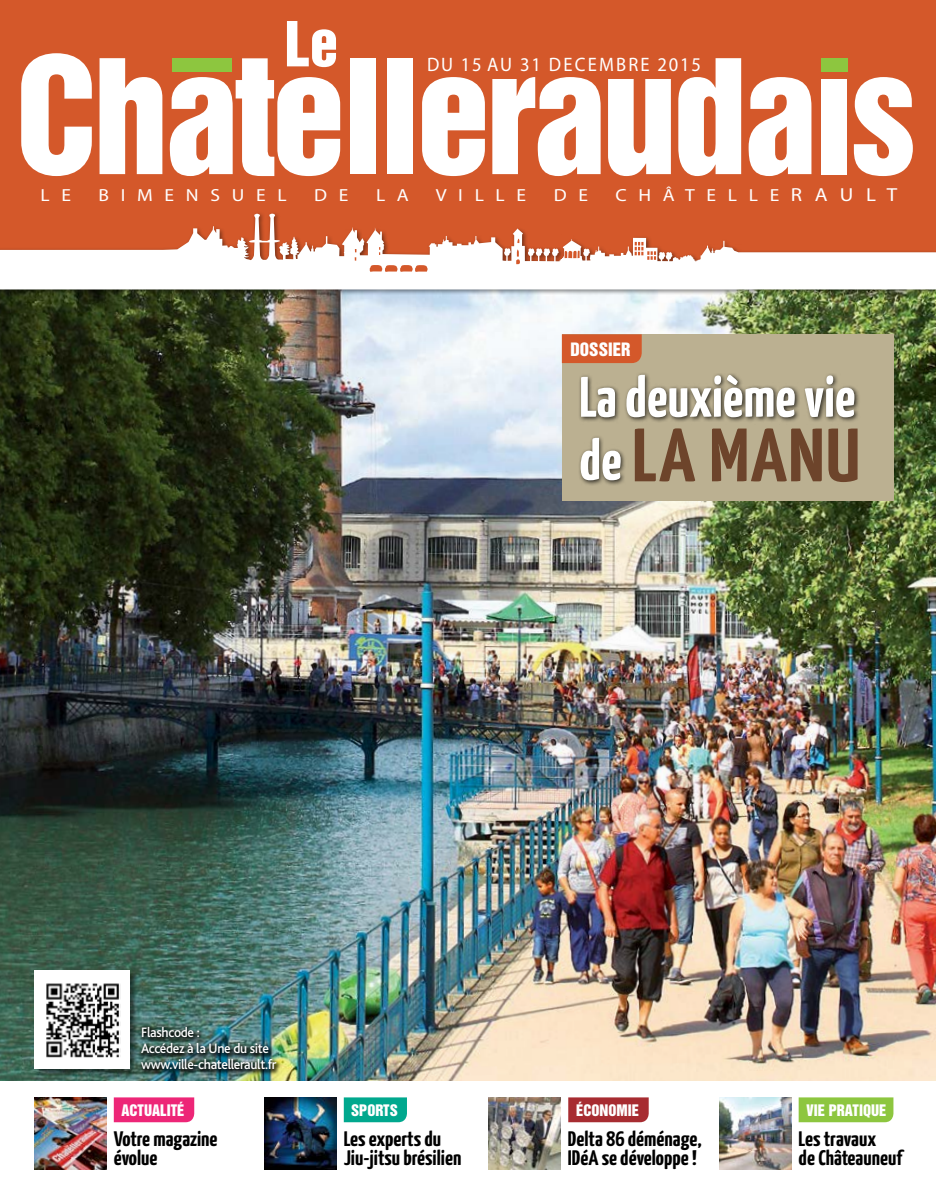
<style>
.page{position:relative;width:936px;height:1191px;background:#fff}
.page>*{position:absolute;margin:0;border:0;box-sizing:border-box;transform-origin:0 0}
.t1{font:700 75.3px "Yanone Kaffeesatz";letter-spacing:.02em;color:#6d442b;scale:1.1 1}
.t2{font:700 57px "Yanone Kaffeesatz";color:#fff;scale:1.05 1}
.t3{font:700 21px/19.5px "Yanone Kaffeesatz";color:#000;scale:1.1 1}
.t4{font:19.5px "Myriad Pro";letter-spacing:.1em;color:#fff;scale:.95 1}
.t5{font:18.9px "Myriad Pro";color:#fff;scale:1.11 1}
.t6{font:17.55px "Myriad Pro";letter-spacing:.6em;color:#fff;scale:1.11 1}
.t7{font:16.8px "Helvetica Inserat";color:#fff}
.t8{font:14.55px "Helvetica Inserat";color:#fff}
.t9{font:500 14.25px/15.8px "Bliss";letter-spacing:-.025em;color:#fff;scale:.95 1}
.s1{font-size:18.9px}
.s2{font-size:57px;color:#fff}
</style>
<div class="page">
<img style="left:0;top:295px;width:935px;height:785px">
<div style="left:34px;top:969px;width:105px;height:108px;background:#000;opacity:.5"></div>
<div style="left:34px;top:969px;width:96px;height:99px;background:#fff"></div>
<img style="left:46px;top:983px;width:75px;height:75px">
<div style="left:0;top:0;width:935px;height:210px;background:#d4582a"></div>
<div style="left:0;top:210px;width:935px;height:85px;background:#000;opacity:.5"></div>
<svg style="left:0;top:213px;width:935px;height:76px"></svg>
<svg style="left:249px;top:239px;width:31px;height:3px"></svg>
<svg style="left:634px;top:242px;width:22px;height:18px"></svg>
<svg style="left:354px;top:249px;width:2px;height:12px"></svg>
<svg style="left:370px;top:265px;width:57px;height:7px"></svg>
<svg style="left:564px;top:251px;width:15px;height:7px"></svg>
<svg style="left:516px;top:249px;width:4px;height:15px"></svg>
<svg style="left:21px;top:53px;width:71px;height:123px"></svg>
<svg style="left:99px;top:58px;width:63px;height:116px"></svg>
<div style="left:350px;top:58px;width:25px;height:116px;background:#fff"></div>
<div style="left:387px;top:58px;width:25px;height:116px;background:#fff"></div>
<svg style="left:422px;top:77px;width:63px;height:99px"></svg>
<svg style="left:492px;top:77px;width:108px;height:99px"></svg>
<svg style="left:608px;top:79px;width:62px;height:97px"></svg>
<svg style="left:678px;top:58px;width:63px;height:118px"></svg>
<svg style="left:748px;top:77px;width:63px;height:99px"></svg>
<div style="left:820px;top:79px;width:26px;height:95px;background:#fff"></div>
<svg style="left:853px;top:77px;width:59px;height:99px"></svg>
<div style="left:820px;top:58px;width:27px;height:13px;background:#8dc63f"></div>
<svg style="left:170px;top:21px;width:170px;height:155px"></svg>
<div style="left:344px;top:1097px;width:63px;height:25px;background:#00a88e"></div>
<div style="left:568px;top:1097px;width:80px;height:25px;background:#a72c31"></div>
<div style="left:798px;top:1097px;width:95px;height:25px;background:#8dc63f"></div>
<div style="left:114px;top:1097px;width:80px;height:25px;background:#ed2677"></div>
<img style="left:264px;top:1097px;width:72px;height:72px">
<img style="left:488px;top:1097px;width:72px;height:72px">
<img style="left:719px;top:1097px;width:72px;height:72px">
<img style="left:34px;top:1097px;width:72px;height:72px">
<div style="left:138px;top:1024px;width:144px;height:51px;background:#000;opacity:.75"></div>
<div style="left:562px;top:334px;width:331px;height:167px;background:#bbb091"></div>
<div style="left:562px;top:334px;width:79px;height:29px;background:#d4582a"></div>
<div style="left:578px;top:372px;width:282px;height:114px;background:#000;opacity:.75"></div>
<p class="t4" style="left:427px;top:52px;width:290px">DU 15 AU 31 DECEMBRE 2015</p>
<p class="t6" style="left:40px;top:184px;width:27px">L E</p>
<p class="t6" style="left:98px;top:184px;width:52px">BIME</p>
<p class="t6" style="left:186px;top:184px;width:92px">NSUE L</p>
<p class="t6" style="left:314px;top:184px;width:30px">D E</p>
<p class="t6" style="left:376px;top:184px;width:30px">L A</p>
<p class="t6" style="left:435px;top:184px;width:81px">VILLE</p>
<p class="t6" style="left:553px;top:184px;width:30px">D E</p>
<p class="t6" style="left:615px;top:184px;width:175px">CHÂTE LLE <span class="s1">RA</span></p>
<p class="t5" style="left:839px;top:183px;width:53px">ULT</p>
<p class="t9" style="left:141px;top:1025px;width:144px">Flashcode :<br>Accédez à la Une du site www.ville-chatellerault.fr</p>
<p class="t7" style="left:570px;top:339px;width:61px">DOSSIER</p>
<h2 class="t2" style="left:579px;top:362px;width:265px">La deuxième vie</h2>
<h1 class="t1" style="left:579px;top:409px;width:257px"><span class="s2">de</span> la Manu</h1>
<p class="t8" style="left:121px;top:1101px;width:65px">ACTUALITÉ</p>
<p class="t8" style="left:351px;top:1101px;width:48px">SPORTS</p>
<p class="t8" style="left:576px;top:1101px;width:65px">ÉCONOMIE</p>
<p class="t8" style="left:806px;top:1101px;width:81px">VIE PRATIQUE</p>
<p class="t3" style="left:114px;top:1128px;width:96px">Votre magazine évolue</p>
<p class="t3" style="left:344px;top:1128px;width:108px">Les experts du<br>Jiu-jitsu brésilien</p>
<p class="t3" style="left:567px;top:1128px;width:123px">Delta 86 déménage,<br>IDéA se développe !</p>
<p class="t3" style="left:798px;top:1128px;width:96px">Les travaux<br>de Châteauneuf</p>
<p class="t8" style="left:365px;top:1101px;width:48px">SPORTS</p>
</div>
